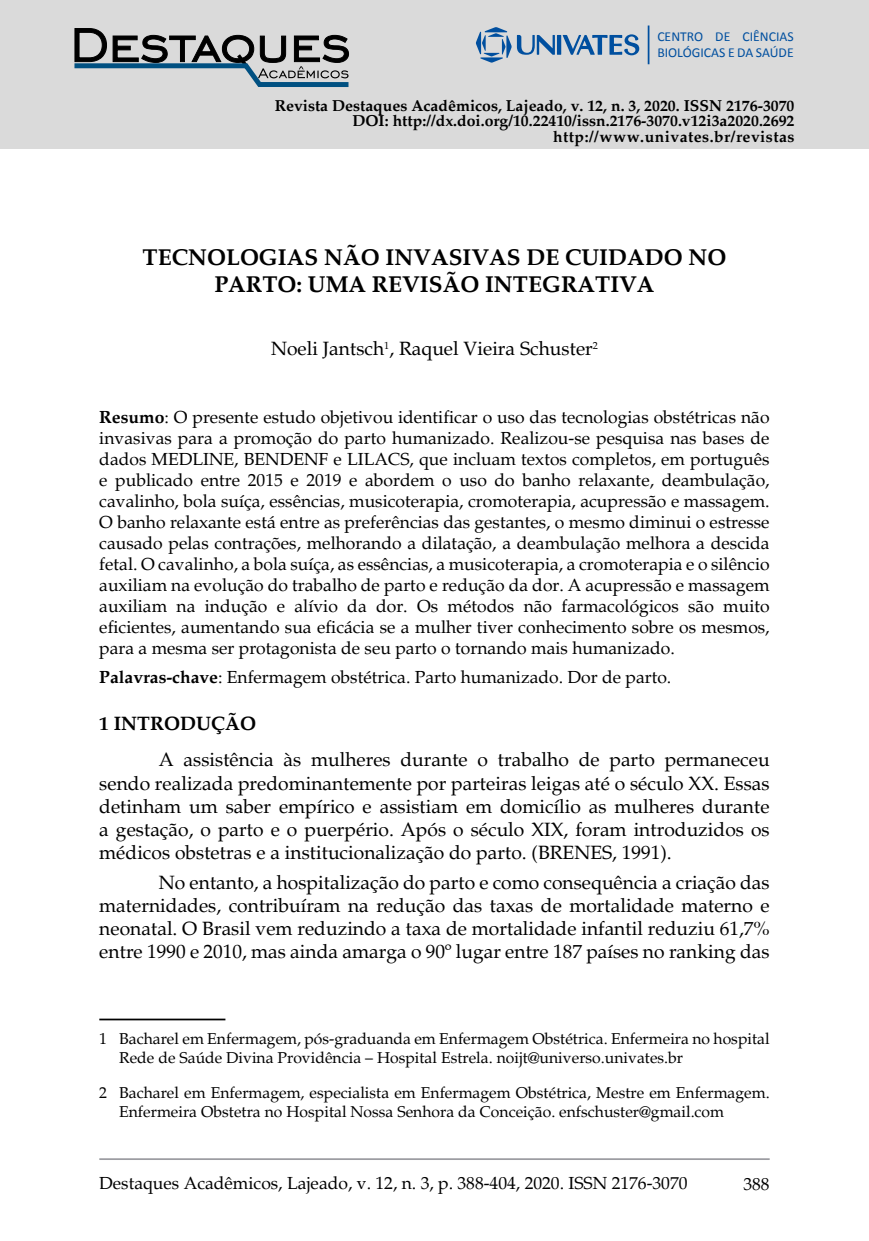
<style>
.page{position:relative;width:869px;height:1241px;background:#fff}
.page>*{position:absolute;margin:0;border:0;box-sizing:border-box;transform-origin:0 0}
.t1{font:700 22.75px/27.3px "Palatino";color:#000;text-align:center}
.t2{font:19.25px/23.1px "Palatino";color:#000;text-align:justify}
.t3{font:700 19.25px "Palatino";color:#000}
.t4{font:17.5px/21px "Palatino";color:#000;text-align:justify}
.t5{font:15.75px/18.9px "Palatino";color:#000}
.t6{font:700 15.75px/15.8px "Palatino";color:#000;text-align:right}
.t7{font:13.65px/16.4px "Calibri";color:#004f9f}
.s1{font-weight:700}
</style>
<div class="page">
<hr style="left:99px;top:1157px;width:670px;height:2px;background:#9c9da2">
<div style="left:0;top:0;width:868px;height:149px;background:#dadada"></div>
<div style="left:556px;top:35px;width:5px;height:20px;background:#004f9f"></div>
<svg style="left:562px;top:34px;width:77px;height:21px"></svg>
<svg style="left:476px;top:27px;width:78px;height:36px"></svg>
<hr style="left:647px;top:25px;width:2px;height:39px;background:#004f9f">
<svg style="left:74px;top:28px;width:275px;height:59px"></svg>
<hr style="left:99px;top:1018px;width:126px;height:2px;background:#000">
<p class="t7" style="left:657px;top:28px;width:138px">CENTRO DE CIÊNCIAS<br>BIOLÓGICAS E DA SAÚDE</p>
<p class="t6" style="left:274px;top:98px;width:521px">Revista Destaques Acadêmicos, Lajeado, v. 12, n. 3, 2020. ISSN 2176-3070<br>DOI: http://dx.doi.org/10.22410/issn.2176-3070.v12i3a2020.2692 http://www.univates.br/revistas</p>
<h1 class="t1" style="left:142px;top:243px;width:585px">TECNOLOGIAS NÃO INVASIVAS DE CUIDADO NO<br>PARTO: UMA REVISÃO INTEGRATIVA</h1>
<p class="t2" style="left:271px;top:337px;width:328px">Noeli Jantsch<sup>1</sup>, Raquel Vieira Schuster<sup>2</sup></p>
<p class="t4" style="left:99px;top:406px;width:671px"><span class="s1">Resumo</span>: O presente estudo objetivou identificar o uso das tecnologias obstétricas não invasivas para a promoção do parto humanizado. Realizou-se pesquisa nas bases de dados MEDLINE, BENDENF e LILACS, que incluam textos completos, em português e publicado entre 2015 e 2019 e abordem o uso do banho relaxante, deambulação, cavalinho, bola suíça, essências, musicoterapia, cromoterapia, acupressão e massagem.<br>O banho relaxante está entre as preferências das gestantes, o mesmo diminui o estresse causado pelas contrações, melhorando a dilatação, a deambulação melhora a descida fetal. O cavalinho, a bola suíça, as essências, a musicoterapia, a cromoterapia e o silêncio auxiliam na evolução do trabalho de parto e redução da dor. A acupressão e massagem auxiliam na indução e alívio da dor. Os métodos não farmacológicos são muito eficientes, aumentando sua eficácia se a mulher tiver conhecimento sobre os mesmos, para a mesma ser protagonista de seu parto o tornando mais humanizado.</p>
<p class="t4" style="left:99px;top:666px;width:573px"><span class="s1">Palavras-chave</span>: Enfermagem obstétrica. Parto humanizado. Dor de parto.</p>
<p class="t3" style="left:99px;top:712px;width:158px">1 INTRODUÇÃO</p>
<p class="t2" style="left:99px;top:748px;width:671px;text-indent:60px">A assistência às mulheres durante o trabalho de parto permaneceu sendo realizada predominantemente por parteiras leigas até o século XX. Essas detinham um saber empírico e assistiam em domicílio as mulheres durante a gestação, o parto e o puerpério. Após o século XIX, foram introduzidos os médicos obstetras e a institucionalização do parto. (BRENES, 1991).</p>
<p class="t2" style="left:99px;top:870px;width:671px;text-indent:60px">No entanto, a hospitalização do parto e como consequência a criação das maternidades, contribuíram na redução das taxas de mortalidade materno e neonatal. O Brasil vem reduzindo a taxa de mortalidade infantil reduziu 61,7% entre 1990 e 2010, mas ainda amarga o 90º lugar entre 187 países no ranking das</p>
<p class="t5" style="left:119px;top:1029px;width:651px;text-indent:-20px">1 Bacharel em Enfermagem, pós-graduanda em Enfermagem Obstétrica. Enfermeira no hospital<br>Rede de Saúde Divina Providência – Hospital Estrela. noijt@universo.univates.br</p>
<p class="t5" style="left:119px;top:1083px;width:651px;text-indent:-20px">2 Bacharel em Enfermagem, especialista em Enfermagem Obstétrica, Mestre em Enfermagem.<br>Enfermeira Obstetra no Hospital Nossa Senhora da Conceição. enfschuster@gmail.com</p>
<p class="t4" style="left:99px;top:1172px;width:589px">Destaques Acadêmicos, Lajeado, v. 12, n. 3, p. 388-404, 2020. ISSN 2176-3070</p>
<p class="t4" style="left:743px;top:1173px;width:28px">388</p>
</div>
